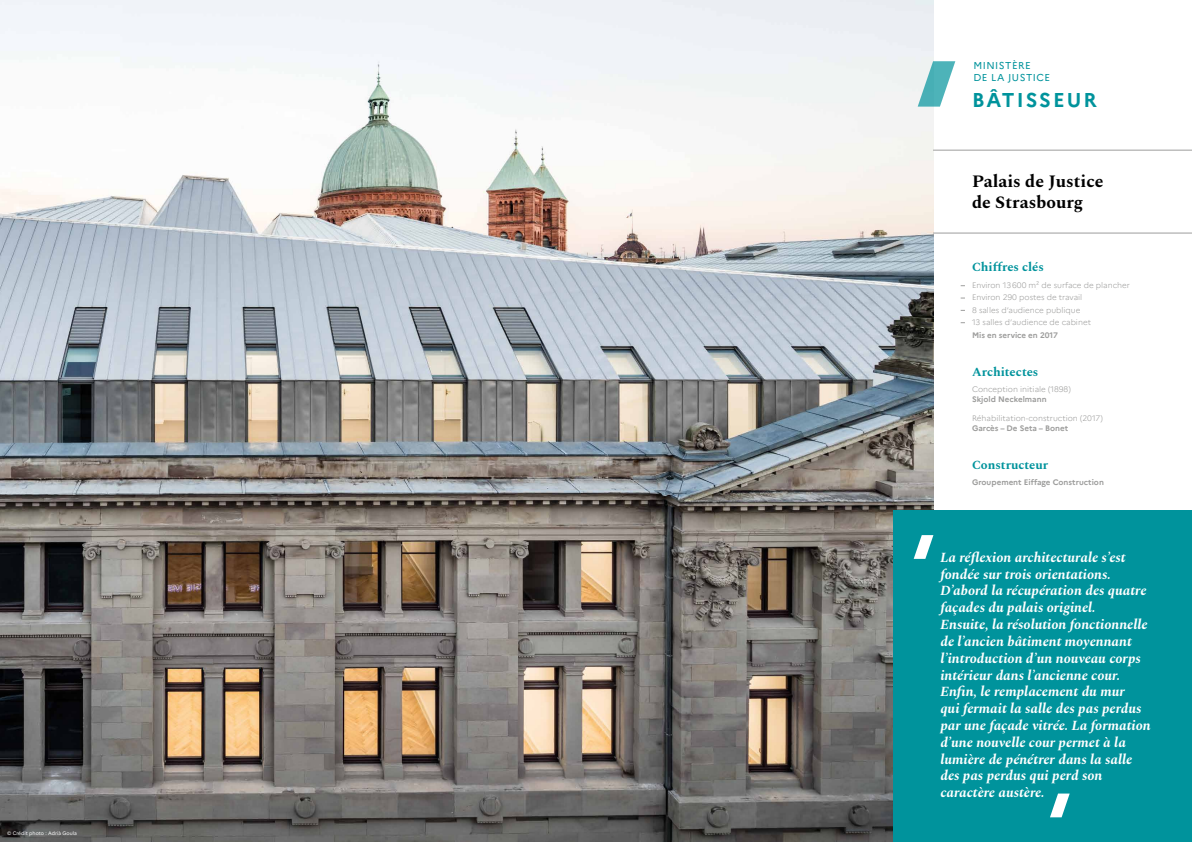
<style>
.page{position:relative;width:1192px;height:842px;background:#fff}
.page>*{position:absolute;margin:0;border:0;box-sizing:border-box;transform-origin:0 0}
.t1{font:700 20px "Marianne";letter-spacing:.1em;color:#00939c}
.t2{font:700 17.5px/21px "Spectral";color:#000}
.t3{font:italic 700 14px/16.8px "Spectral";color:#fff}
.t4{font:700 12.5px "Spectral";color:#00939c}
.t5{font:10px/12px "Marianne";letter-spacing:.05em;color:#00939c}
.t6{font:300 8px/12.4px "Marianne";color:#9d9d9c}
.t7{font:700 8px "Marianne";color:#9d9d9c}
.t8{font:5px "Marianne";color:#fff}
</style>
<div class="page">
<img style="left:0;top:0;width:933px;height:842px">
<div style="left:894px;top:510px;width:298px;height:332px;background:#00939c"></div>
<svg style="left:914px;top:535px;width:19px;height:24px"></svg>
<svg style="left:1050px;top:793px;width:20px;height:24px"></svg>
<hr style="left:933px;top:150px;width:259px;height:1px;background:#9d9d9c">
<hr style="left:933px;top:233px;width:259px;height:1px;background:#9d9d9c">
<svg style="left:918px;top:61px;width:37px;height:46px"></svg>
<p class="t8" style="left:7px;top:830px;width:71px">© Crédit photo : Adrià Goula</p>
<p class="t5" style="left:973px;top:59px;width:78px">MINISTÈRE<br>DE LA JUSTICE</p>
<h1 class="t1" style="left:972px;top:87px;width:126px">BÂTISSEUR</h1>
<p class="t2" style="left:972px;top:169px;width:133px">Palais de Justice de Strasbourg</p>
<p class="t4" style="left:972px;top:258px;width:73px">Chiffres clés</p>
<p class="t6" style="left:972px;top:279px;width:160px">Environ 13600 m² de surface de plancher<br>Environ 290 postes de travail<br>8 salles d’audience publique<br>13 salles d’audience de cabinet</p>
<p class="t7" style="left:972px;top:330px;width:87px">Mis en service en 2017</p>
<p class="t4" style="left:972px;top:363px;width:68px">Architectes</p>
<p class="t6" style="left:972px;top:383px;width:100px">Conception initiale (1898)</p>
<p class="t7" style="left:972px;top:394px;width:76px">Skjold Neckelmann</p>
<p class="t6" style="left:972px;top:412px;width:132px">Réhabilitation-construction (2017)</p>
<p class="t7" style="left:972px;top:423px;width:98px">Garcès – De Seta – Bonet</p>
<p class="t4" style="left:972px;top:456px;width:78px">Constructeur</p>
<p class="t7" style="left:972px;top:478px;width:133px">Groupement Eiffage Construction</p>
<p class="t3" style="left:940px;top:548px;width:212px">La réflexion architecturale s’est fondée sur trois orientations.<br>D’abord la récupération des quatre façades du palais originel.<br>Ensuite, la résolution fonctionnelle de l’ancien bâtiment moyennant l’introduction d’un nouveau corps intérieur dans l’ancienne cour.<br>Enfin, le remplacement du mur<br>qui fermait la salle des pas perdus par une façade vitrée. La formation d’une nouvelle cour permet à la lumière de pénétrer dans la salle des pas perdus qui perd son caractère austère.</p>
</div>
